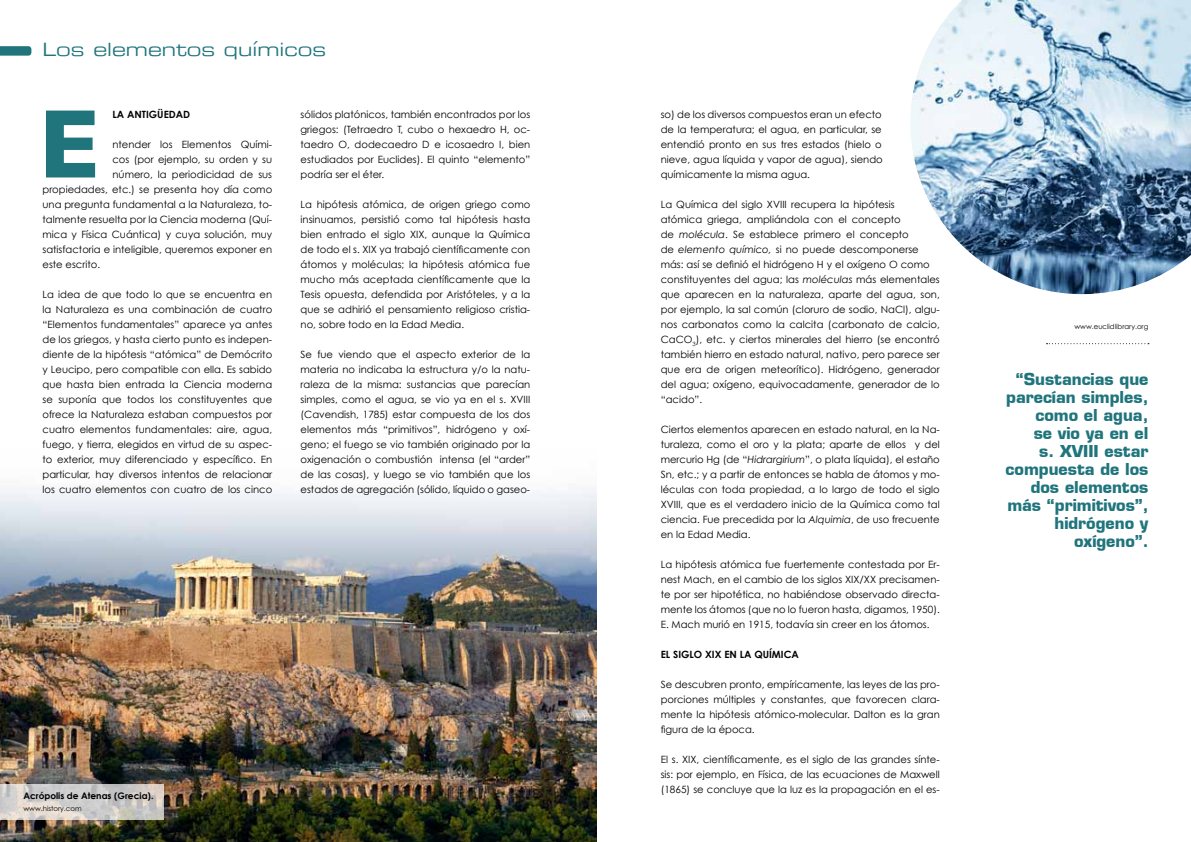
<style>
.page{position:relative;width:1191px;height:842px;background:#fff}
.page>*{position:absolute;margin:0;border:0;box-sizing:border-box;transform-origin:0 0}
.t1{font:700 89.2px "Eurostile";color:#20757d}
.t2{font:18px "Eurostile Extended Two";color:#20757d}
.t3{font:700 16px/18px "Eurostile";color:#20757d;text-align:right}
.t4{font:10px/15px "Century Gothic";color:#000;text-align:justify}
.t5{font:700 10px "Century Gothic";color:#000}
.t6{font:700 9px "Century Gothic";color:#000}
.t7{font:7px "Century Gothic";color:#000}
.s1{font-style:italic}
</style>
<div class="page">
<img style="left:0;top:489px;width:596px;height:353px">
<svg style="left:0;top:46px;width:31px;height:10px"></svg>
<svg style="left:1046px;top:343px;width:103px;height:1px"></svg>
<svg style="left:0;top:784px;width:164px;height:35px;background:#d1cdca"></svg>
<img style="left:910px;top:0;width:281px;height:294px">
<h2 class="t2" style="left:43px;top:37px;width:285px">Los elementos químicos</h2>
<h1 class="t1" style="left:40px;top:86px;width:62px">E</h1>
<p class="t5" style="left:112px;top:108px;width:79px">LA ANTIGÜEDAD</p>
<p class="t4" style="left:112px;top:137px;width:161px">ntender los Elementos Quími-</p>
<p class="t4" style="left:112px;top:152px;width:161px">cos (por ejemplo, su orden y su</p>
<p class="t4" style="left:112px;top:167px;width:161px">número, la periodicidad de sus</p>
<p class="t4" style="left:43px;top:182px;width:231px">propiedades, etc.) se presenta hoy día como</p>
<p class="t4" style="left:43px;top:197px;width:231px">una pregunta fundamental a la Naturaleza, to-</p>
<p class="t4" style="left:43px;top:212px;width:231px">talmente resuelta por la Ciencia moderna (Quí-</p>
<p class="t4" style="left:43px;top:227px;width:231px">mica y Física Cuántica) y cuya solución, muy</p>
<p class="t4" style="left:43px;top:242px;width:231px">satisfactoria e inteligible, queremos exponer en</p>
<p class="t4" style="left:43px;top:257px;width:59px">este escrito.</p>
<p class="t4" style="left:43px;top:287px;width:231px">La idea de que todo lo que se encuentra en la Naturaleza es una combinación de cuatro “Elementos fundamentales” aparece ya antes de los griegos, y hasta cierto punto es indepen&shy;diente de la hipótesis “atómica” de Demócrito y Leucipo, pero compatible con ella. Es sabido que hasta bien entrada la Ciencia moderna se suponía que todos los constituyentes que ofrece la Naturaleza estaban compuestos por cuatro elementos fundamentales: aire, agua, fuego, y tierra, elegidos en virtud de su aspec&shy;to exterior, muy diferenciado y específico. En particular, hay diversos intentos de relacionar los cuatro elementos con cuatro de los cinco</p>
<p class="t4" style="left:300px;top:107px;width:231px">sólidos platónicos, también encontrados por los griegos: (Tetraedro T, cubo o hexaedro H, oc&shy;taedro O, dodecaedro D e icosaedro I, bien estudiados por Euclides). El quinto “elemento” podría ser el éter.</p>
<p class="t4" style="left:300px;top:197px;width:231px">La hipótesis atómica, de origen griego como insinuamos, persistió como tal hipótesis hasta bien entrado el siglo XIX, aunque la Química de todo el s. XIX ya trabajó científicamente con átomos y moléculas; la hipótesis atómica fue mucho más aceptada científicamente que la Tesis opuesta, defendida por Aristóteles, y a la que se adhirió el pensamiento religioso cristia&shy;no, sobre todo en la Edad Media.</p>
<p class="t4" style="left:300px;top:347px;width:231px">Se fue viendo que el aspecto exterior de la materia no indicaba la estructura y/o la natu&shy;raleza de la misma: sustancias que parecían simples, como el agua, se vio ya en el s. XVIII (Cavendish, 1785) estar compuesta de los dos elementos más “primitivos”, hidrógeno y oxí&shy;geno; el fuego se vio también originado por la oxigenación o combustión intensa (el “arder” de las cosas), y luego se vio también que los estados de agregación (sólido, líquido o gaseo-</p>
<p class="t6" style="left:23px;top:790px;width:132px">Acrópolis de Atenas (Grecia).</p>
<p class="t7" style="left:23px;top:804px;width:60px">www.history.com</p>
<p class="t4" style="left:660px;top:107px;width:224px">so) de los diversos compuestos eran un efecto de la temperatura; el agua, en particular, se entendió pronto en sus tres estados (hielo o nieve, agua líquida y vapor de agua), siendo químicamente la misma agua.</p>
<p class="t4" style="left:660px;top:197px;width:281px;text-align:left">La Química del siglo XVIII recupera la hipótesis<br>atómica griega, ampliándola con el concepto<br>de <span class="s1">molécula</span>. Se establece primero el concepto<br>de <span class="s1">elemento químico,</span> si no puede descomponerse más: así se definió el hidrógeno H y el oxígeno O como constituyentes del agua; las <span class="s1">moléculas</span> más elementales que aparecen en la naturaleza, aparte del agua, son, por ejemplo, la sal común (cloruro de sodio, NaCl), algu&shy;nos carbonatos como la calcita (carbonato de calcio, CaCO<sub>3</sub>), etc. y ciertos minerales del hierro (se encontró también hierro en estado natural, nativo, pero parece ser que era de origen meteorítico). Hidrógeno, generador del agua; oxígeno, equivocadamente, generador de lo “acido”.</p>
<p class="t4" style="left:660px;top:422px;width:281px">Ciertos elementos aparecen en estado natural, en la Na&shy;turaleza, como el oro y la plata; aparte de ellos y del mercurio Hg (de “<span class="s1">Hidrargirium</span>”, o plata líquida), el estaño Sn, etc.; y a partir de entonces se habla de átomos y mo&shy;léculas con toda propiedad, a lo largo de todo el siglo XVIII, que es el verdadero inicio de la Química como tal ciencia. Fue precedida por la <span class="s1">Alquimia</span>, de uso frecuente en la Edad Media.</p>
<p class="t4" style="left:660px;top:557px;width:281px">La hipótesis atómica fue fuertemente contestada por Er&shy;nest Mach, en el cambio de los siglos XIX/XX precisamen&shy;te por ser hipotética, no habiéndose observado directa&shy;mente los átomos (que no lo fueron hasta, digamos, 1950).<br>E. Mach murió en 1915, todavía sin creer en los átomos.</p>
<p class="t5" style="left:660px;top:648px;width:140px">EL SIGLO XIX EN LA QUÍMICA</p>
<p class="t4" style="left:660px;top:677px;width:281px">Se descubren pronto, empíricamente, las leyes de las pro&shy;porciones múltiples y constantes, que favorecen clara&shy;mente la hipótesis atómico-molecular. Dalton es la gran figura de la época.</p>
<p class="t4" style="left:660px;top:752px;width:281px">El s. XIX, científicamente, es el siglo de las grandes sínte&shy;sis: por ejemplo, en Física, de las ecuaciones de Maxwell (1865) se concluye que la luz es la propagación en el es-</p>
<p class="t7" style="left:1074px;top:322px;width:75px">www.euclidlibrary.org</p>
<h3 class="t3" style="left:1005px;top:369px;width:144px">“Sustancias que parecían simples, como el agua,<br>se vio ya en el<br>s. XVIII estar compuesta de los dos elementos más “primitivos”, hidrógeno y oxígeno”.</h3>
</div>
